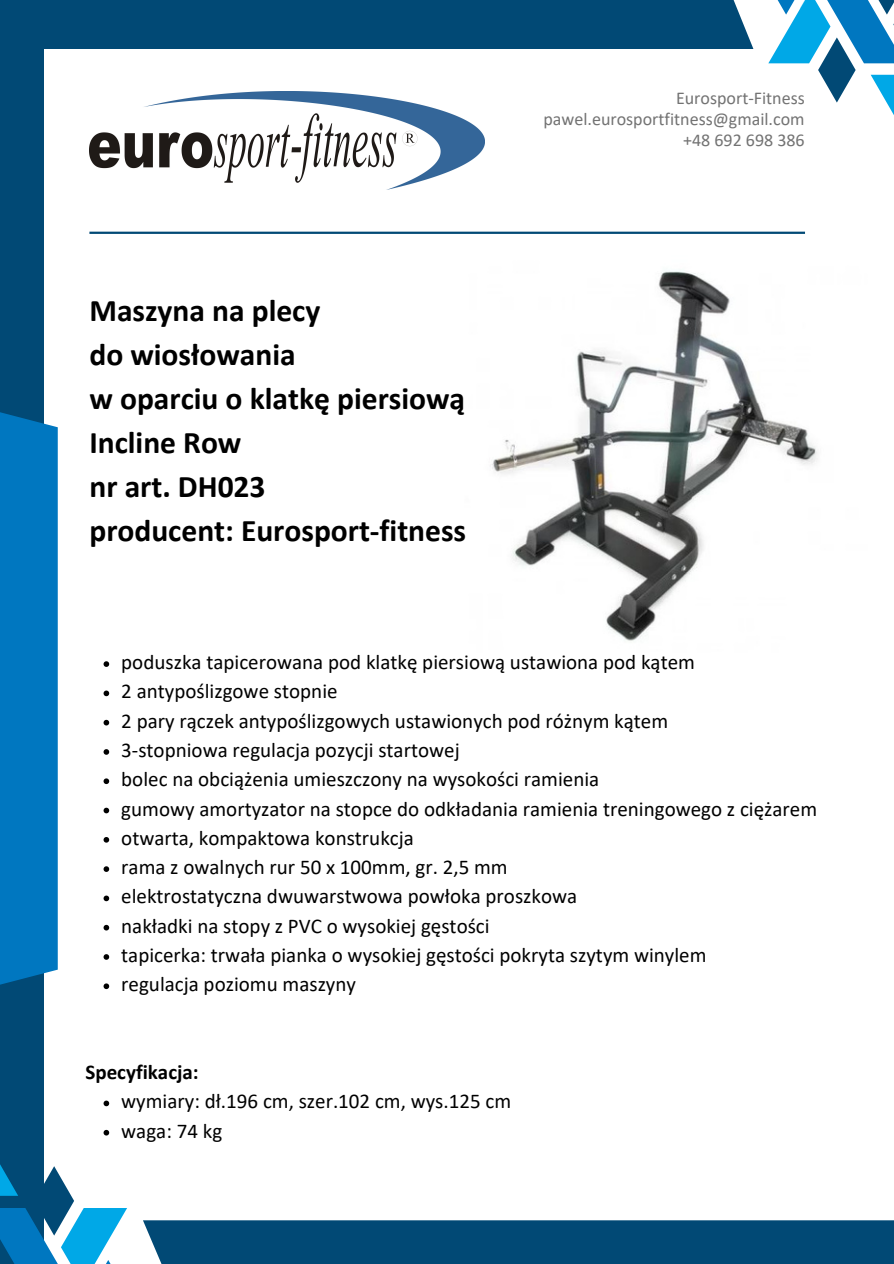
<style>
.page{position:relative;width:894px;height:1264px;background:#fff}
.page>*{position:absolute;margin:0;border:0;box-sizing:border-box;transform-origin:0 0}
.t1{font:700 31.5px "Calibri";color:#000}
.t2{font:21px "Calibri";color:#000}
.t3{font:700 21px "Calibri";color:#000}
.t4{font:18px "Calibri";color:#737373}
</style>
<div class="page">
<svg style="left:768px;top:0;width:126px;height:115px"></svg>
<div style="left:0;top:40px;width:44px;height:1223px;background:#014975"></div>
<hr style="left:89px;top:232px;width:715px;height:2px;background:#014975">
<div style="left:0;top:0;width:753px;height:49px;background:#014975"></div>
<div style="left:143px;top:1220px;width:750px;height:43px;background:#014975"></div>
<div style="left:0;top:404px;width:58px;height:588px;background:#0077c0"></div>
<img style="left:89px;top:91px;width:396px;height:98px">
<img style="left:491px;top:271px;width:327px;height:370px">
<svg style="left:103px;top:661px;width:6px;height:6px"></svg>
<svg style="left:103px;top:690px;width:6px;height:6px"></svg>
<svg style="left:103px;top:719px;width:6px;height:6px"></svg>
<svg style="left:103px;top:749px;width:6px;height:5px"></svg>
<svg style="left:103px;top:778px;width:6px;height:6px"></svg>
<svg style="left:103px;top:807px;width:6px;height:6px"></svg>
<svg style="left:103px;top:837px;width:6px;height:5px"></svg>
<svg style="left:103px;top:866px;width:6px;height:5px"></svg>
<svg style="left:103px;top:895px;width:6px;height:6px"></svg>
<svg style="left:103px;top:924px;width:6px;height:6px"></svg>
<svg style="left:103px;top:954px;width:6px;height:5px"></svg>
<svg style="left:103px;top:983px;width:6px;height:6px"></svg>
<svg style="left:103px;top:1100px;width:6px;height:6px"></svg>
<svg style="left:0;top:1129px;width:127px;height:134px"></svg>
<p class="t1" style="left:89px;top:297px;width:232px">Maszyna na plecy</p>
<p class="t1" style="left:89px;top:341px;width:208px">do wiosłowania</p>
<p class="t1" style="left:89px;top:385px;width:377px">w oparciu o klatkę piersiową</p>
<p class="t1" style="left:89px;top:429px;width:153px">Incline Row</p>
<p class="t1" style="left:89px;top:473px;width:177px">nr art. DH023</p>
<p class="t1" style="left:89px;top:517px;width:378px">producent: Eurosport-fitness</p>
<p class="t4" style="left:675px;top:91px;width:130px">Eurosport-Fitness</p>
<p class="t4" style="left:543px;top:111px;width:263px">pawel.eurosportfitness@gmail.com</p>
<p class="t4" style="left:683px;top:132px;width:123px">+48 692 698 386</p>
<p class="t2" style="left:121px;top:653px;width:575px">poduszka tapicerowana pod klatkę piersiową ustawiona pod kątem</p>
<p class="t2" style="left:121px;top:682px;width:218px">2 antypoślizgowe stopnie</p>
<p class="t2" style="left:121px;top:712px;width:548px">2 pary rączek antypoślizgowych ustawionych pod różnym kątem</p>
<p class="t2" style="left:121px;top:741px;width:340px">3-stopniowa regulacja pozycji startowej</p>
<p class="t2" style="left:121px;top:770px;width:479px">bolec na obciążenia umieszczony na wysokości ramienia</p>
<p class="t2" style="left:121px;top:799px;width:697px">gumowy amortyzator na stopce do odkładania ramienia treningowego z ciężarem</p>
<p class="t2" style="left:121px;top:829px;width:294px">otwarta, kompaktowa konstrukcja</p>
<p class="t2" style="left:121px;top:858px;width:388px">rama z owalnych rur 50 x 100mm, gr. 2,5 mm</p>
<p class="t2" style="left:121px;top:887px;width:457px">elektrostatyczna dwuwarstwowa powłoka proszkowa</p>
<p class="t2" style="left:121px;top:917px;width:370px">nakładki na stopy z PVC o wysokiej gęstości</p>
<p class="t2" style="left:121px;top:946px;width:586px">tapicerka: trwała pianka o wysokiej gęstości pokryta szytym winylem</p>
<p class="t2" style="left:121px;top:975px;width:236px">regulacja poziomu maszyny</p>
<p class="t3" style="left:85px;top:1063px;width:115px">Specyfikacja:</p>
<p class="t2" style="left:121px;top:1092px;width:391px">wymiary: dł.196 cm, szer.102 cm, wys.125 cm</p>
<p class="t2" style="left:121px;top:1121px;width:102px">waga: 74 kg</p>
</div>
